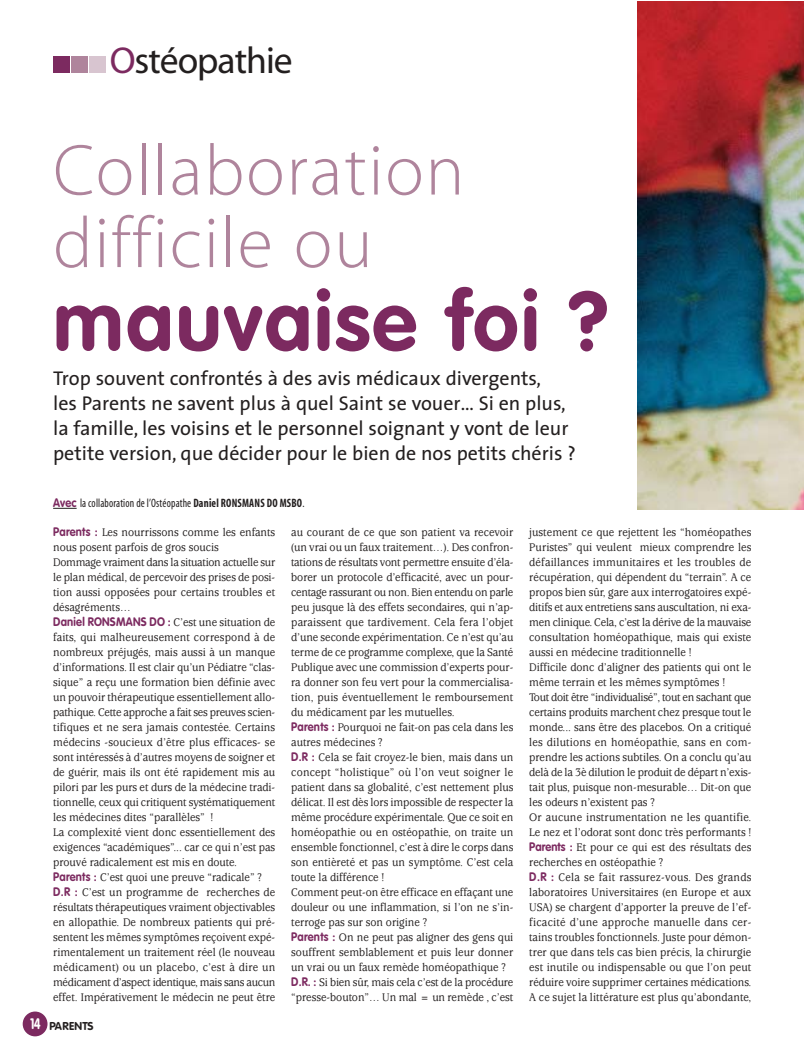
<style>
.page{position:relative;width:804px;height:1053px;background:#fff}
.page>*{position:absolute;margin:0;border:0;box-sizing:border-box;transform-origin:0 0}
.t1{font:700 82.62px "VAG Rounded";letter-spacing:.03em;color:#7c2a60}
.t2{font:72.5px/72.5px "Myriad MM 215 600";letter-spacing:.025em;color:#af849c}
.t3{font:37.5px "Myriad MM 406 600";letter-spacing:-.025em;color:#231f1f}
.t4{font:20px/25px "The Sans";color:#231f1f}
.t5{font:500 12.25px/15px "Usherwood";color:#231f1f;scale:.9 1}
.t6{font:12.25px "Myriad MM 400 300";letter-spacing:.015em;color:#231f1f;scale:.9 1}
.t7{font:700 11.25px "VAG Rounded";letter-spacing:.01em;color:#231f1f}
.s1{color:#7c2a60}
.s2{font-family:"VAG Rounded";font-weight:700;color:#7c2a60}
.s3{font-family:"Myriad MM 700 300"}
.s4{font-size:15px;color:#fff}
</style>
<div class="page">
<div style="left:23px;top:1011px;width:25px;height:25px;background:#7c2a60;border-radius:50%"></div>
<svg style="left:53px;top:508px;width:24px;height:1px"></svg>
<div style="left:53px;top:56px;width:16px;height:16px;background:#7c2a60"></div>
<div style="left:71px;top:56px;width:16px;height:16px;background:#af849c"></div>
<div style="left:89px;top:56px;width:17px;height:16px;background:#d8c5d0"></div>
<img style="left:638px;top:1px;width:166px;height:509px">
<h3 class="t3" style="left:110px;top:46px;width:184px"><span class="s1">O</span>stéopathie</h3>
<h2 class="t2" style="left:53px;top:141px;width:413px">Collaboration difficile ou</h2>
<h1 class="t1" style="left:53px;top:287px;width:557px">mauvaise foi ?</h1>
<p class="t4" style="left:53px;top:367px;width:524px">Trop souvent confrontés à des avis médicaux divergents,<br>les Parents ne savent plus à quel Saint se vouer… Si en plus, la famille, les voisins et le personnel soignant y vont de leur petite version, que décider pour le bien de nos petits chéris ?</p>
<p class="t6" style="left:53px;top:498px;width:281px"><span class="s2">Avec</span> la collaboration de l’Ostéopathe <span class="s3">Daniel RONSMANS DO MSBO</span>.</p>
<p class="t5" style="left:53px;top:525px;width:248px"><span class="s2">Parents :</span> Les nourrissons comme les enfants nous posent parfois de gros soucis<br>Dommage vraiment dans la situation actuelle sur le plan médical, de percevoir des prises de posi&shy;tion aussi opposées pour certains troubles et désagréments…<br><span class="s2">Daniel RONSMANS DO :</span> C’est une situation de faits, qui malheureusement correspond à de nombreux préjugés, mais aussi à un manque d’informations. Il est clair qu’un Pédiatre “clas&shy;sique” a reçu une formation bien définie avec un pouvoir thérapeutique essentiellement allo&shy;pathique. Cette approche a fait ses preuves scien&shy;tifiques et ne sera jamais contestée. Certains médecins -soucieux d’être plus efficaces- se sont intéressés à d’autres moyens de soigner et de guérir, mais ils ont été rapidement mis au pilori par les purs et durs de la médecine tradi&shy;tionnelle, ceux qui critiquent systématiquement les médecines dites “parallèles” !<br>La complexité vient donc essentiellement des exigences “académiques”... car ce qui n’est pas prouvé radicalement est mis en doute.<br><span class="s2">Parents :</span> C’est quoi une preuve “radicale” ?<br><span class="s2">D.R :</span> C’est un programme de recherches de résultats thérapeutiques vraiment objectivables en allopathie. De nombreux patients qui pré&shy;sentent les mêmes symptômes reçoivent expé&shy;rimentalement un traitement réel (le nouveau médicament) ou un placebo, c’est à dire un médicament d’aspect identique, mais sans aucun effet. Impérativement le médecin ne peut être</p>
<p class="t5" style="left:291px;top:526px;width:248px">au courant de ce que son patient va recevoir (un vrai ou un faux traitement…). Des confron&shy;tations de résultats vont permettre ensuite d’éla&shy;borer un protocole d’efficacité, avec un pour&shy;centage rassurant ou non. Bien entendu on parle peu jusque là des effets secondaires, qui n’ap&shy;paraissent que tardivement. Cela fera l’objet d’une seconde expérimentation. Ce n’est qu’au terme de ce programme complexe, que la Santé Publique avec une commission d’experts pour&shy;ra donner son feu vert pour la commercialisa&shy;tion, puis éventuellement le remboursement du médicament par les mutuelles.<br><span class="s2">Parents :</span> Pourquoi ne fait-on pas cela dans les autres médecines ?<br><span class="s2">D.R :</span> Cela se fait croyez-le bien, mais dans un concept “holistique” où l’on veut soigner le patient dans sa globalité, c’est nettement plus délicat. Il est dès lors impossible de respecter la même procédure expérimentale. Que ce soit en homéopathie ou en ostéopathie, on traite un ensemble fonctionnel, c’est à dire le corps dans son entièreté et pas un symptôme. C’est cela toute la différence !<br>Comment peut-on être efficace en effaçant une douleur ou une inflammation, si l’on ne s’in&shy;terroge pas sur son origine ?<br><span class="s2">Parents :</span> On ne peut pas aligner des gens qui souffrent semblablement et puis leur donner un vrai ou un faux remède homéopathique ?<br><span class="s2">D.R. :</span> Si bien sûr, mais cela c’est de la procédure “presse-bouton”… Un mal = un remède , c’est</p>
<p class="t5" style="left:529px;top:526px;width:248px">justement ce que rejettent les “homéopathes Puristes” qui veulent mieux comprendre les défaillances immunitaires et les troubles de récupération, qui dépendent du “terrain”. A ce propos bien sûr, gare aux interrogatoires expé&shy;ditifs et aux entretiens sans auscultation, ni exa&shy;men clinique. Cela, c’est la dérive de la mauvaise consultation homéopathique, mais qui existe aussi en médecine traditionnelle !<br>Difficile donc d’aligner des patients qui ont le même terrain et les mêmes symptômes !<br>Tout doit être “individualisé”, tout en sachant que certains produits marchent chez presque tout le monde... sans être des placebos. On a critiqué les dilutions en homéopathie, sans en com&shy;prendre les actions subtiles. On a conclu qu’au delà de la 3è dilution le produit de départ n’exis&shy;tait plus, puisque non-mesurable… Dit-on que les odeurs n’existent pas ?<br>Or aucune instrumentation ne les quantifie.<br>Le nez et l’odorat sont donc très performants !<br><span class="s2">Parents :</span> Et pour ce qui est des résultats des recherches en ostéopathie ?<br><span class="s2">D.R :</span> Cela se fait rassurez-vous. Des grands laboratoires Universitaires (en Europe et aux USA) se chargent d’apporter la preuve de l’ef&shy;ficacité d’une approche manuelle dans cer&shy;tains troubles fonctionnels. Juste pour démon&shy;trer que dans tels cas bien précis, la chirurgie est inutile ou indispensable ou que l’on peut réduire voire supprimer certaines médications.<br>A ce sujet la littérature est plus qu’abondante,</p>
<p class="t7" style="left:30px;top:1021px;width:65px"><span class="s4">14</span> PARENTS</p>
</div>
